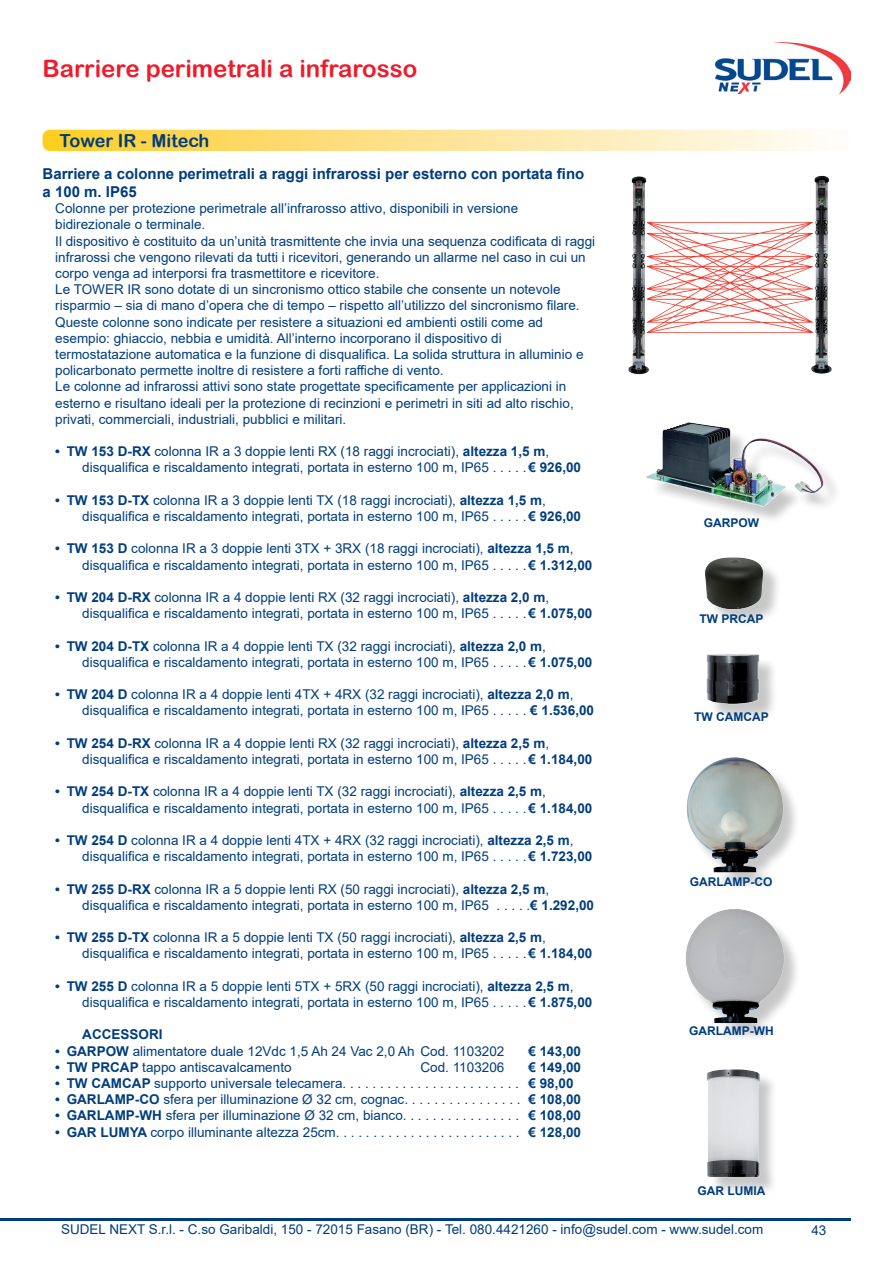
<style>
.page{position:relative;width:893px;height:1263px;background:#fff}
.page>*{position:absolute;margin:0;border:0;box-sizing:border-box;transform-origin:0 0}
.t1{font:24px "Arial Rounded MT Bold";color:#ee1b2b}
.t2{font:18px "Arial Rounded MT Bold";color:#013d7d}
.t3{font:700 15px/18px "Arial";color:#013d7d}
.t4{font:13.5px/16.2px "Arial";color:#013d7d}
.t5{font:700 13.5px "Arial";color:#013d7d}
.t6{font:700 12px "Arial";color:#013d7d}
.s1{font-weight:700}
</style>
<div class="page">
<img style="left:716px;top:43px;width:134px;height:51px">
<hr style="left:0;top:1218px;width:850px;height:2px;background:#013d7d">
<svg style="left:43px;top:130px;width:773px;height:21px;background:#fee390"></svg>
<div style="left:707px;top:560px;width:74px;height:67px;background:#231f20;opacity:.25"></div>
<img style="left:705px;top:557px;width:61px;height:56px">
<div style="left:650px;top:425px;width:192px;height:99px;background:#231f20;opacity:.25"></div>
<img style="left:646px;top:422px;width:178px;height:95px">
<div style="left:709px;top:657px;width:69px;height:66px;background:#231f20;opacity:.25"></div>
<img style="left:706px;top:654px;width:60px;height:57px">
<div style="left:689px;top:760px;width:111px;height:130px;background:#231f20;opacity:.25"></div>
<img style="left:686px;top:757px;width:99px;height:117px">
<div style="left:688px;top:912px;width:113px;height:129px;background:#231f20;opacity:.25"></div>
<img style="left:685px;top:909px;width:100px;height:115px">
<div style="left:710px;top:1071px;width:68px;height:124px;background:#231f20;opacity:.25"></div>
<img style="left:706px;top:1069px;width:59px;height:115px">
<img style="left:628px;top:175px;width:204px;height:200px">
<h1 class="t1" style="left:43px;top:54px;width:376px">Barriere perimetrali a infrarosso</h1>
<h2 class="t2" style="left:59px;top:130px;width:152px">Tower IR - Mitech</h2>
<p class="t3" style="left:43px;top:165px;width:543px">Barriere a colonne perimetrali a raggi infrarossi per esterno con portata fino a 100 m. IP65</p>
<p class="t4" style="left:55px;top:200px;width:541px">Colonne per protezione perimetrale all’infrarosso attivo, disponibili in versione bidirezionale o terminale.<br>Il dispositivo è costituito da un’unità trasmittente che invia una sequenza codificata di raggi infrarossi che vengono rilevati da tutti i ricevitori, generando un allarme nel caso in cui un corpo venga ad interporsi fra trasmettitore e ricevitore.<br>Le TOWER IR sono dotate di un sincronismo ottico stabile che consente un notevole risparmio – sia di mano d’opera che di tempo – rispetto all’utilizzo del sincronismo filare.<br>Queste colonne sono indicate per resistere a situazioni ed ambienti ostili come ad esempio: ghiaccio, nebbia e umidità. All’interno incorporano il dispositivo di termostatazione automatica e la funzione di disqualifica. La solida struttura in alluminio e policarbonato permette inoltre di resistere a forti raffiche di vento.<br>Le colonne ad infrarossi attivi sono state progettate specificamente per applicazioni in esterno e risultano ideali per la protezione di recinzioni e perimetri in siti ad alto rischio, privati, commerciali, industriali, pubblici e militari.</p>
<p class="t4" style="left:82px;top:443px;width:500px;text-indent:-27px"><span class="s1">• TW 153 D-RX</span> colonna IR a 3 doppie lenti RX (18 raggi incrociati), <span class="s1">altezza 1,5 m</span>, disqualifica e riscaldamento integrati, portata in esterno 100 m, IP65 . . . . . <span class="s1">€ 926,00</span></p>
<p class="t4" style="left:82px;top:492px;width:500px;text-indent:-27px"><span class="s1">• TW 153 D-TX</span> colonna IR a 3 doppie lenti TX (18 raggi incrociati), <span class="s1">altezza 1,5 m</span>, disqualifica e riscaldamento integrati, portata in esterno 100 m, IP65 . . . . . <span class="s1">€ 926,00</span></p>
<p class="t4" style="left:82px;top:540px;width:512px;text-indent:-27px"><span class="s1">• TW 153 D</span> colonna IR a 3 doppie lenti 3TX + 3RX (18 raggi incrociati), <span class="s1">altezza 1,5 m</span>, disqualifica e riscaldamento integrati, portata in esterno 100 m, IP65 . . . . . <span class="s1">€ 1.312,00</span></p>
<p class="t4" style="left:82px;top:589px;width:512px;text-indent:-27px"><span class="s1">• TW 204 D-RX</span> colonna IR a 4 doppie lenti RX (32 raggi incrociati), <span class="s1">altezza 2,0 m</span>, disqualifica e riscaldamento integrati, portata in esterno 100 m, IP65 . . . . . <span class="s1">€ 1.075,00</span></p>
<p class="t4" style="left:82px;top:638px;width:512px;text-indent:-27px"><span class="s1">• TW 204 D-TX</span> colonna IR a 4 doppie lenti TX (32 raggi incrociati), <span class="s1">altezza 2,0 m</span>, disqualifica e riscaldamento integrati, portata in esterno 100 m, IP65 . . . . . <span class="s1">€ 1.075,00</span></p>
<p class="t4" style="left:82px;top:686px;width:513px;text-indent:-27px"><span class="s1">• TW 204 D</span> colonna IR a 4 doppie lenti 4TX + 4RX (32 raggi incrociati), <span class="s1">altezza 2,0 m</span>, disqualifica e riscaldamento integrati, portata in esterno 100 m, IP65 . . . . . <span class="s1">€ 1.536,00</span></p>
<p class="t4" style="left:82px;top:735px;width:512px;text-indent:-27px"><span class="s1">• TW 254 D-RX</span> colonna IR a 4 doppie lenti RX (32 raggi incrociati), <span class="s1">altezza 2,5 m</span>, disqualifica e riscaldamento integrati, portata in esterno 100 m, IP65 . . . . . <span class="s1">€ 1.184,00</span></p>
<p class="t4" style="left:82px;top:783px;width:512px;text-indent:-27px"><span class="s1">• TW 254 D-TX</span> colonna IR a 4 doppie lenti TX (32 raggi incrociati), <span class="s1">altezza 2,5 m</span>, disqualifica e riscaldamento integrati, portata in esterno 100 m, IP65 . . . . . <span class="s1">€ 1.184,00</span></p>
<p class="t4" style="left:82px;top:832px;width:512px;text-indent:-27px"><span class="s1">• TW 254 D</span> colonna IR a 4 doppie lenti 4TX + 4RX (32 raggi incrociati), <span class="s1">altezza 2,5 m</span>, disqualifica e riscaldamento integrati, portata in esterno 100 m, IP65 . . . . . <span class="s1">€ 1.723,00</span></p>
<p class="t4" style="left:82px;top:881px;width:513px;text-indent:-27px"><span class="s1">• TW 255 D-RX</span> colonna IR a 5 doppie lenti RX (50 raggi incrociati), <span class="s1">altezza 2,5 m</span>, disqualifica e riscaldamento integrati, portata in esterno 100 m, IP65 . . . . .<span class="s1">€ 1.292,00</span></p>
<p class="t4" style="left:82px;top:929px;width:512px;text-indent:-27px"><span class="s1">• TW 255 D-TX</span> colonna IR a 5 doppie lenti TX (50 raggi incrociati), <span class="s1">altezza 2,5 m</span>, disqualifica e riscaldamento integrati, portata in esterno 100 m, IP65 . . . . . <span class="s1">€ 1.184,00</span></p>
<p class="t4" style="left:82px;top:978px;width:512px;text-indent:-27px"><span class="s1">• TW 255 D</span> colonna IR a 5 doppie lenti 5TX + 5RX (50 raggi incrociati), <span class="s1">altezza 2,5 m</span>, disqualifica e riscaldamento integrati, portata in esterno 100 m, IP65 . . . . . <span class="s1">€ 1.875,00</span></p>
<p class="t5" style="left:82px;top:1025px;width:82px">ACCESSORI</p>
<p class="t4" style="left:55px;top:1043px;width:451px"><span class="s1">• GARPOW</span> alimentatore duale 12Vdc 1,5 Ah 24 Vac 2,0 Ah Cod. 1103202</p>
<p class="t5" style="left:529px;top:1041px;width:54px">€ 143,00</p>
<p class="t4" style="left:55px;top:1059px;width:238px"><span class="s1">• TW PRCAP</span> tappo antiscavalcamento</p>
<p class="t4" style="left:421px;top:1059px;width:85px">Cod. 1103206</p>
<p class="t5" style="left:529px;top:1057px;width:54px">€ 149,00</p>
<p class="t4" style="left:55px;top:1075px;width:520px"><span class="s1">• TW CAMCAP</span> supporto universale telecamera. . . . . . . . . . . . . . . . . . . . . . . . <span class="s1">€ 98,00</span></p>
<p class="t4" style="left:55px;top:1091px;width:527px"><span class="s1">• GARLAMP-CO</span> sfera per illuminazione Ø 32 cm, cognac. . . . . . . . . . . . . . . . <span class="s1">€ 108,00</span></p>
<p class="t4" style="left:55px;top:1107px;width:527px"><span class="s1">• GARLAMP-WH</span> sfera per illuminazione Ø 32 cm, bianco. . . . . . . . . . . . . . . . <span class="s1">€ 108,00</span></p>
<p class="t4" style="left:55px;top:1124px;width:527px"><span class="s1">• GAR LUMYA</span> corpo illuminante altezza 25cm. . . . . . . . . . . . . . . . . . . . . . . . . <span class="s1">€ 128,00</span></p>
<p class="t6" style="left:704px;top:514px;width:57px">GARPOW</p>
<p class="t6" style="left:699px;top:611px;width:65px">TW PRCAP</p>
<p class="t6" style="left:694px;top:708px;width:76px">TW CAMCAP</p>
<p class="t6" style="left:690px;top:874px;width:84px">GARLAMP-CO</p>
<p class="t6" style="left:689px;top:1022px;width:86px">GARLAMP-WH</p>
<p class="t6" style="left:698px;top:1182px;width:69px">GAR LUMIA</p>
<p class="t4" style="left:61px;top:1220px;width:704px">SUDEL NEXT S.r.l. - C.so Garibaldi, 150 - 72015 Fasano (BR) - Tel. 080.4421260 - info@sudel.com - www.sudel.com</p>
<p class="t4" style="left:811px;top:1222px;width:17px">43</p>
</div>
